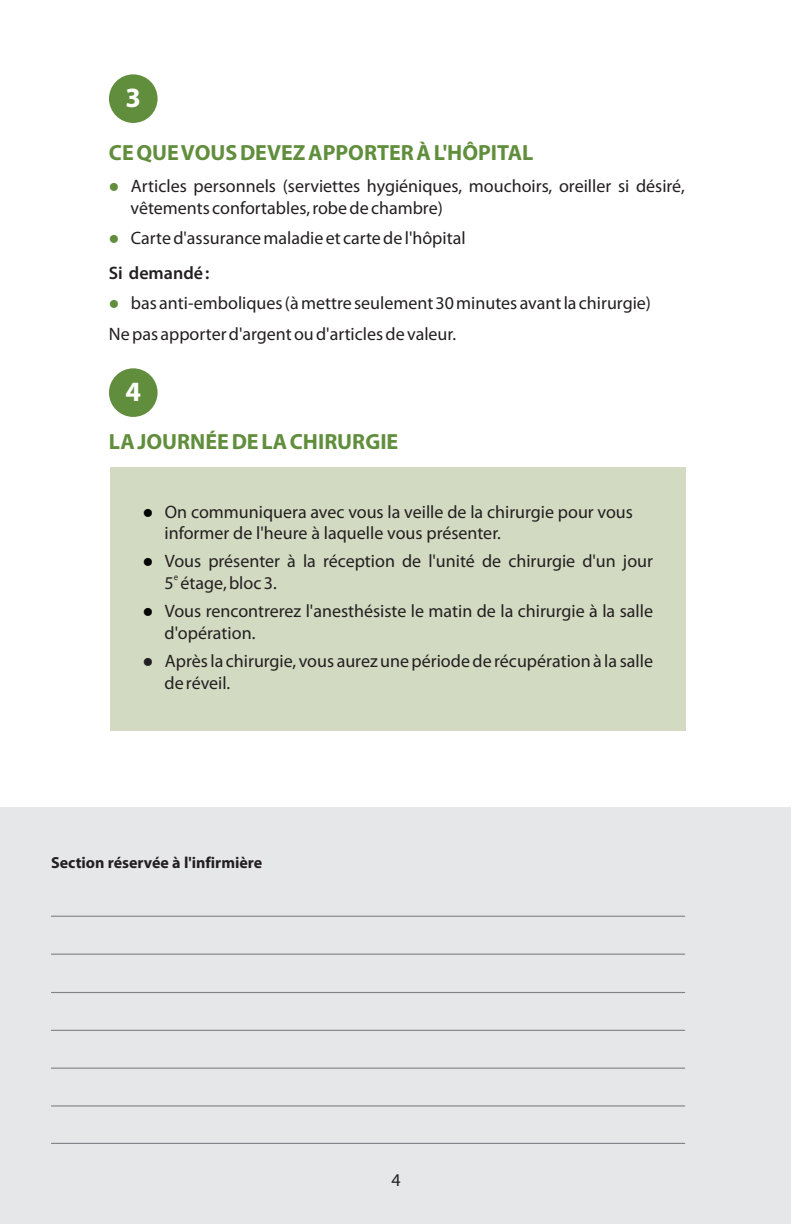
<style>
.page{position:relative;width:792px;height:1224px;background:#fff}
.page>*{position:absolute;margin:0;border:0;box-sizing:border-box;transform-origin:0 0}
.t1{font:700 28px "Myriad Pro";color:#fff}
.t2{font:700 22px "Myriad Pro";color:#618e3d}
.t3{font:18px/21.6px "Myriad Pro";color:#231f20}
.t4{font:600 18px "Myriad Pro";color:#231f20}
.t5{font:700 16px "Myriad Pro";color:#231f20}
.t6{font:9px "Myriad Pro";color:#231f20}
.s1{color:#618e3d}
.s2{color:#040504}
</style>
<div class="page">
<div style="left:1px;top:807px;width:790px;height:417px;background:#e6e7e9"></div>
<div style="left:110px;top:467px;width:576px;height:263px;background:#d2dac2"></div>
<div style="left:109px;top:74px;width:49px;height:49px;background:#618e3d;border-radius:50%"></div>
<div style="left:109px;top:368px;width:49px;height:49px;background:#618e3d;border-radius:50%"></div>
<hr style="left:51px;top:992px;width:634px;height:1px;background:#808285">
<hr style="left:51px;top:954px;width:634px;height:1px;background:#808285">
<hr style="left:51px;top:916px;width:634px;height:1px;background:#808285">
<hr style="left:51px;top:1068px;width:634px;height:1px;background:#808285">
<hr style="left:51px;top:1030px;width:634px;height:1px;background:#808285">
<hr style="left:51px;top:1105px;width:634px;height:2px;background:#808285">
<hr style="left:51px;top:1143px;width:634px;height:1px;background:#808285">
<h1 class="t1" style="left:125px;top:86px;width:17px">3</h1>
<p class="t2" style="left:109px;top:144px;width:426px">CE QUE VOUS DEVEZ APPORTER À L'HÔPITAL</p>
<p class="t3" style="left:131px;top:177px;width:556px;text-indent:-22px"><span class="s1">●</span> Articles personnels (serviettes hygiéniques, mouchoirs, oreiller si désiré, vêtements confortables, robe de chambre)</p>
<p class="t3" style="left:109px;top:229px;width:358px"><span class="s1">●</span> Carte d'assurance maladie et carte de l'hôpital</p>
<p class="t4" style="left:109px;top:266px;width:102px">Si demandé :</p>
<p class="t3" style="left:109px;top:290px;width:544px;line-height:30.2px"><span class="s1">●</span> bas anti-emboliques (à mettre seulement 30 minutes avant la chirurgie)<br>Ne pas apporter d'argent ou d'articles de valeur.</p>
<h1 class="t1" style="left:126px;top:380px;width:17px">4</h1>
<p class="t2" style="left:109px;top:433px;width:291px">LA JOURNÉE DE LA CHIRURGIE</p>
<p class="t3" style="left:165px;top:502px;width:470px;text-indent:-22px"><span class="s2">●</span> On communiquera avec vous la veille de la chirurgie pour vous informer de l'heure à laquelle vous présenter.</p>
<p class="t3" style="left:143px;top:552px;width:512px"><span class="s2">●</span> Vous présenter à la réception de l'unité de chirurgie d'un jour</p>
<p class="t6" style="left:174px;top:573px;width:6px">e</p>
<p class="t3" style="left:165px;top:574px;width:114px">5 étage, bloc 3.</p>
<p class="t3" style="left:165px;top:602px;width:490px;text-indent:-22px"><span class="s2">●</span> Vous rencontrerez l'anesthésiste le matin de la chirurgie à la salle d'opération.</p>
<p class="t3" style="left:165px;top:652px;width:490px;text-indent:-22px">● Après la chirurgie, vous aurez une période de récupération à la salle de réveil.</p>
<p class="t5" style="left:51px;top:856px;width:213px">Section réservée à l'infirmière</p>
<p class="t3" style="left:392px;top:1170px;width:11px">4</p>
</div>
